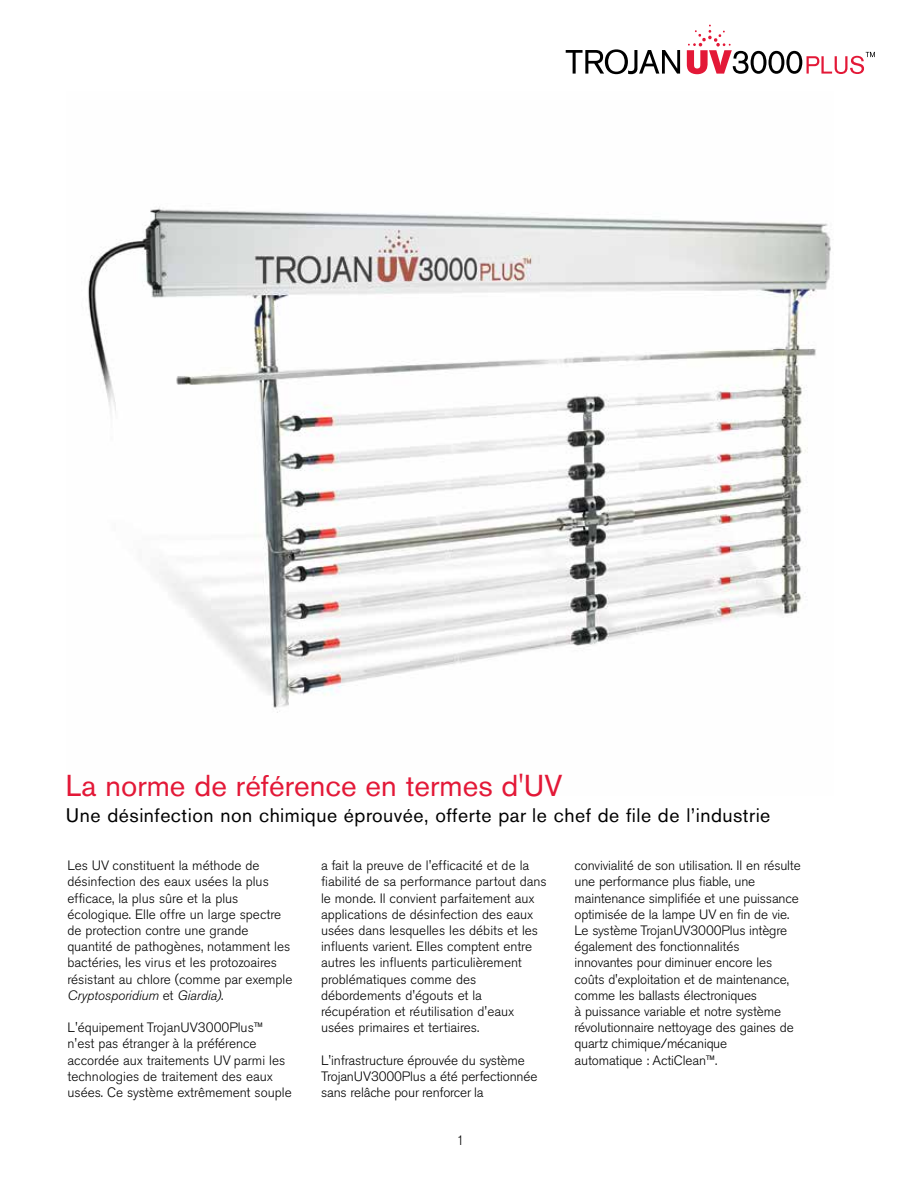
<style>
.page{position:relative;width:918px;height:1188px;background:#fff}
.page>*{position:absolute;margin:0;border:0;box-sizing:border-box;transform-origin:0 0}
.t1{font:30px "Akzidenz Grotesk BQ";color:#e31837}
.t2{font:19.5px "Akzidenz Grotesk BQ";letter-spacing:.025em;color:#000}
.t3{font:300 13.5px/16.2px "Akzidenz Grotesk BQ";color:#000}
.s1{font-style:italic}
</style>
<div class="page">
<img style="left:88px;top:208px;width:743px;height:505px">
<svg style="left:566px;top:49px;width:114px;height:25px"></svg>
<svg style="left:687px;top:25px;width:188px;height:49px"></svg>
<h1 class="t1" style="left:66px;top:767px;width:498px">La norme de référence en termes d'UV</h1>
<h2 class="t2" style="left:66px;top:804px;width:706px">Une désinfection non chimique éprouvée, offerte par le chef de file de l’industrie</h2>
<p class="t3" style="left:68px;top:858px;width:226px">Les UV constituent la méthode de désinfection des eaux usées la plus efficace, la plus sûre et la plus écologique. Elle offre un large spectre de protection contre une grande quantité de pathogènes, notamment les bactéries, les virus et les protozoaires résistant au chlore (comme par exemple <span class="s1">Cryptosporidium</span> et <span class="s1">Giardia)</span>.</p>
<p class="t3" style="left:68px;top:1020px;width:226px">L'équipement TrojanUV3000Plus™ n'est pas étranger à la préférence accordée aux traitements UV parmi les technologies de traitement des eaux usées. Ce système extrêmement souple</p>
<p class="t3" style="left:321px;top:858px;width:227px">a fait la preuve de l'efficacité et de la fiabilité de sa performance partout dans le monde. Il convient parfaitement aux applications de désinfection des eaux usées dans lesquelles les débits et les influents varient. Elles comptent entre autres les influents particulièrement problématiques comme des débordements d'égouts et la récupération et réutilisation d'eaux usées primaires et tertiaires.</p>
<p class="t3" style="left:321px;top:1052px;width:218px">L'infrastructure éprouvée du système<br>TrojanUV3000Plus a été perfectionnée sans relâche pour renforcer la</p>
<p class="t3" style="left:456px;top:1133px;width:9px">1</p>
<p class="t3" style="left:575px;top:858px;width:228px">convivialité de son utilisation. Il en résulte une performance plus fiable, une maintenance simplifiée et une puissance optimisée de la lampe UV en fin de vie.<br>Le système TrojanUV3000Plus intègre également des fonctionnalités innovantes pour diminuer encore les coûts d'exploitation et de maintenance, comme les ballasts électroniques<br>à puissance variable et notre système révolutionnaire nettoyage des gaines de quartz chimique/mécanique<br>automatique : ActiClean™.</p>
</div>
